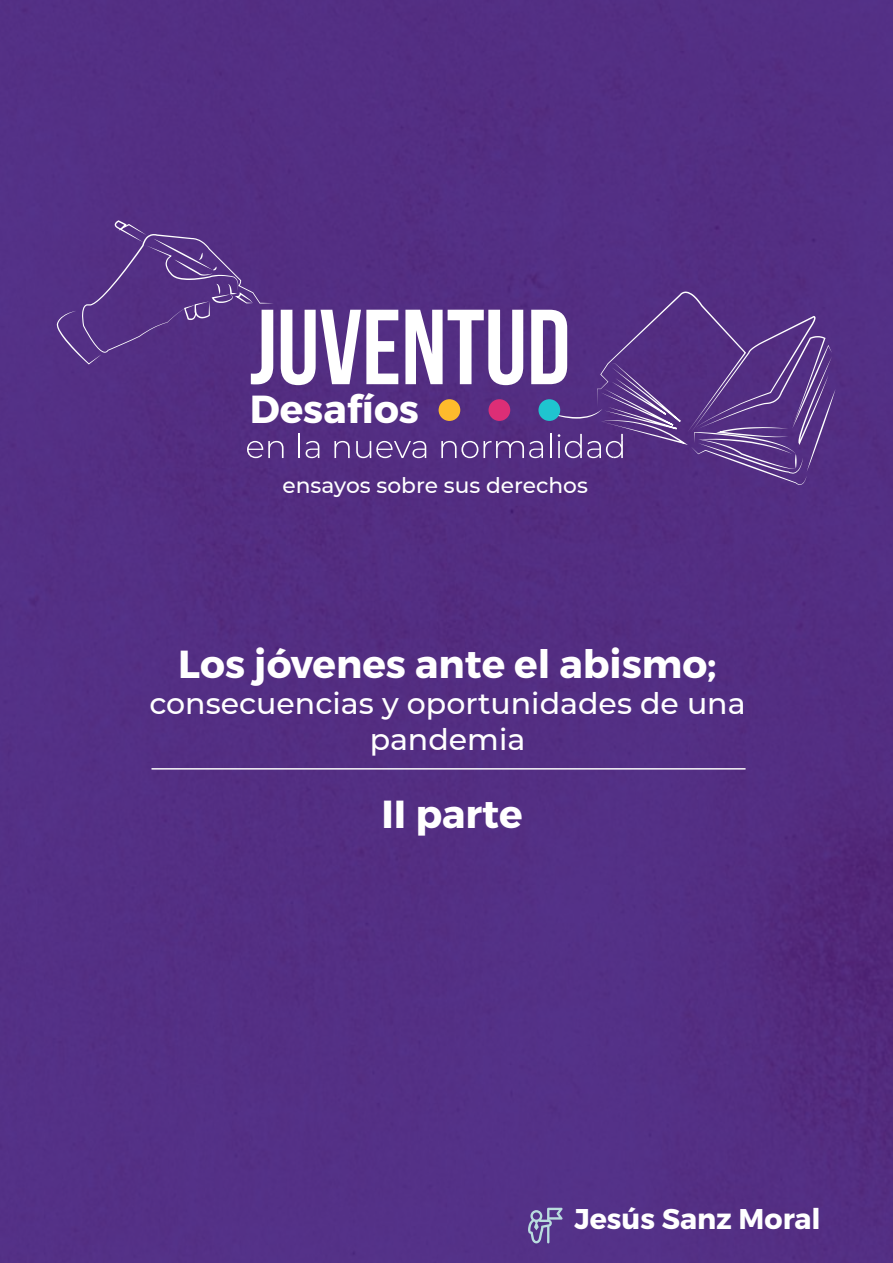
<style>
.page{position:relative;width:893px;height:1263px;background:#532f84}
.page>*{position:absolute;margin:0;border:0;box-sizing:border-box;transform-origin:0 0}
.t1{font:700 106.35px "Bebas Neue";color:#fff}
.t2{font:700 39.15px "Montserrat";color:#fff}
.t3{font:500 30px/36px "Montserrat";color:#fff;text-align:center}
.t4{font:700 28.5px "Montserrat";color:#fff}
.t5{font:500 21.75px "Montserrat";color:#fff}
</style>
<div class="page">
<svg style="left:528px;top:1208px;width:35px;height:35px"></svg>
<svg style="left:57px;top:220px;width:216px;height:144px"></svg>
<svg style="left:247px;top:441px;width:37px;height:17px"></svg>
<svg style="left:299px;top:434px;width:1px;height:24px"></svg>
<svg style="left:306px;top:441px;width:13px;height:17px"></svg>
<svg style="left:334px;top:441px;width:16px;height:17px"></svg>
<svg style="left:356px;top:441px;width:70px;height:17px"></svg>
<svg style="left:441px;top:291px;width:394px;height:194px"></svg>
<div style="left:439px;top:399px;width:21px;height:22px;background:#febb2c;border-radius:50%"></div>
<div style="left:488px;top:399px;width:22px;height:22px;background:#dd2e76;border-radius:50%"></div>
<div style="left:538px;top:399px;width:22px;height:22px;background:#1fc4cf;border-radius:50%"></div>
<hr style="left:152px;top:768px;width:594px;height:2px;background:#f9f9f9">
<h1 class="t1" style="left:250px;top:289px;width:322px">JUVENTUD</h1>
<h2 class="t2" style="left:250px;top:385px;width:171px">Desafíos</h2>
<p class="t5" style="left:282px;top:470px;width:307px">ensayos sobre sus derechos</p>
<h2 class="t2" style="left:178px;top:640px;width:540px">Los jóvenes ante el abismo;</h2>
<p class="t3" style="left:149px;top:684px;width:598px">consecuencias y oportunidades de una pandemia</p>
<h2 class="t2" style="left:381px;top:789px;width:143px">II parte</h2>
<p class="t4" style="left:574px;top:1201px;width:248px">Jesús Sanz Moral</p>
</div>
